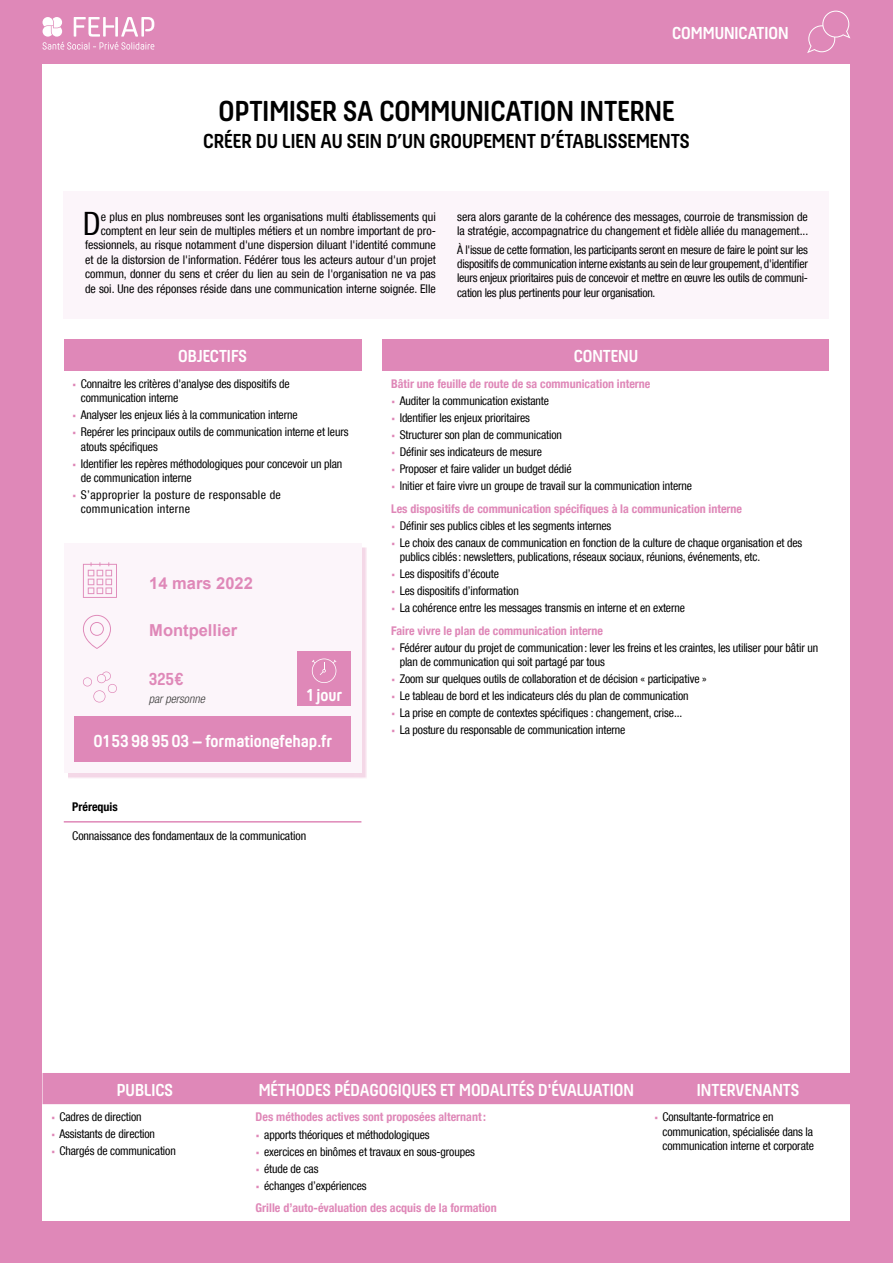
<style>
.page{position:relative;width:893px;height:1263px;background:#df88b8}
.page>*{position:absolute;margin:0;border:0;box-sizing:border-box;transform-origin:0 0}
.t1{font:condensed 32.1px "Helvetica Neue LT Com";color:#000}
.t2{font:700 30px "Hansom FY";color:#000}
.t3{font:700 21px "Hansom FY";color:#000}
.t4{font:700 18px "Hansom FY";color:#fff}
.t5{font:700 18px "Hansom FY";color:#df88b8}
.t6{font:700 16.5px "Arial";color:#df88b8}
.t7{font:condensed 12px/14.4px "Helvetica Neue LT Com";letter-spacing:-.01em;color:#000}
.t8{font:700 condensed 12px/22.5px "Helvetica Neue LT Com";color:#df88b8}
.t9{font:condensed 12px/14.4px "Helvetica Neue LT Com";letter-spacing:.03em;color:#000}
.t10{font:italic 300 condensed 12px "Helvetica Neue LT Com";color:#3c3c3b}
.t11{font:700 condensed 12px "Helvetica Neue LT Com";color:#000}
.s1{font-family:"Acumin Variable Concept";font-stretch:normal;color:#df88b8}
.s2{font-family:"Acumin Variable Concept";font-weight:400;font-stretch:normal}
.s3{font-weight:400;color:#000}
.s4{font-weight:700;color:#df88b8}
</style>
<div class="page">
<div style="left:43px;top:64px;width:807px;height:1156px;background:#fff"></div>
<svg style="left:43px;top:17px;width:111px;height:33px"></svg>
<svg style="left:807px;top:11px;width:43px;height:42px"></svg>
<div style="left:64px;top:191px;width:765px;height:127px;background:#fcf5fa"></div>
<div style="left:43px;top:1073px;width:807px;height:31px;background:#df88b8"></div>
<div style="left:383px;top:340px;width:446px;height:31px;background:#df88b8"></div>
<div style="left:64px;top:340px;width:297px;height:31px;background:#df88b8"></div>
<div style="left:68px;top:548px;width:299px;height:231px;background:#df88b8;opacity:.33"></div>
<div style="left:64px;top:543px;width:297px;height:230px;background:#fcf5fa"></div>
<div style="left:74px;top:717px;width:277px;height:45px;background:#df88b8"></div>
<svg style="left:83px;top:562px;width:34px;height:36px"></svg>
<svg style="left:83px;top:615px;width:28px;height:34px"></svg>
<svg style="left:83px;top:671px;width:34px;height:31px"></svg>
<div style="left:297px;top:652px;width:54px;height:54px;background:#df88b8"></div>
<svg style="left:312px;top:658px;width:24px;height:25px"></svg>
<hr style="left:64px;top:821px;width:297px;height:1px;background:#df88b8">
<h3 class="t4" style="left:672px;top:23px;width:118px">COMMUNICATION</h3>
<h2 class="t2" style="left:219px;top:94px;width:457px">OPTIMISER SA COMMUNICATION INTERNE</h2>
<h3 class="t3" style="left:203px;top:129px;width:488px">CRÉER DU LIEN AU SEIN D’UN GROUPEMENT D’ÉTABLISSEMENTS</h3>
<p class="t7" style="left:85px;top:209px;width:352px;text-align:right">e plus en plus nombreuses sont les organisations multi établissements qui comptent en leur sein de multiples métiers et un nombre important de pro&shy;fessionnels, au risque notamment d'une dispersion diluant l'identité commune et de la distorsion de l'information. Fédérer tous les acteurs autour d'un projet commun, donner du sens et créer du lien au sein de l'organisation ne va pas de soi. Une des réponses réside dans une communication interne soignée. Elle</p>
<p class="t7" style="left:457px;top:209px;width:353px">sera alors garante de la cohérence des messages, courroie de transmission de la stratégie, accompagnatrice du changement et fidèle alliée du management...</p>
<h1 class="t1" style="left:83px;top:205px;width:19px">D</h1>
<p class="t7" style="left:457px;top:242px;width:352px;text-align:justify">À l'issue de cette formation, les participants seront en mesure de faire le point sur les dispositifs de communication interne existants au sein de leur groupement, d'identifier leurs enjeux prioritaires puis de concevoir et mettre en œuvre les outils de communi&shy;cation les plus pertinents pour leur organisation.</p>
<h3 class="t4" style="left:178px;top:346px;width:70px">OBJECTIFS</h3>
<p class="t7" style="left:81px;top:376px;width:210px;text-indent:-9px"><span class="s1">•</span> Connaitre les critères d'analyse des dispositifs de communication interne</p>
<p class="t7" style="left:72px;top:408px;width:227px"><span class="s1">•</span> Analyser les enjeux liés à la communication interne</p>
<p class="t7" style="left:81px;top:425px;width:269px;text-indent:-9px"><span class="s1">•</span> Repérer les principaux outils de communication interne et leurs atouts spécifiques</p>
<p class="t7" style="left:81px;top:456px;width:263px;text-indent:-9px"><span class="s1">•</span> Identifier les repères méthodologiques pour concevoir un plan de communication interne</p>
<p class="t9" style="left:81px;top:487px;width:202px;text-indent:-9px"><span class="s1">•</span> S’approprier la posture de responsable de communication interne</p>
<h3 class="t6" style="left:149px;top:571px;width:105px">14 mars 2022</h3>
<h3 class="t6" style="left:149px;top:619px;width:90px">Montpellier</h3>
<h3 class="t5" style="left:149px;top:668px;width:36px">325€</h3>
<p class="t10" style="left:149px;top:692px;width:57px">par personne</p>
<h3 class="t4" style="left:94px;top:730px;width:240px">01 53989503 – formation@fehap.fr</h3>
<h3 class="t4" style="left:306px;top:685px;width:37px">1 jour</h3>
<p class="t11" style="left:72px;top:800px;width:47px">Prérequis</p>
<p class="t7" style="left:72px;top:828px;width:235px">Connaissance des fondamentaux de la communication</p>
<h3 class="t4" style="left:574px;top:346px;width:66px">CONTENU</h3>
<p class="t8" style="left:391px;top:373px;width:261px">Bâtir une feuille de route de sa communication interne</p>
<p class="t7" style="left:391px;top:394px;width:159px"><span class="s1">•</span> Auditer la communication existante</p>
<p class="t7" style="left:391px;top:411px;width:140px"><span class="s1">•</span> Identifier les enjeux prioritaires</p>
<p class="t7" style="left:391px;top:428px;width:172px"><span class="s1">•</span> Structurer son plan de communication</p>
<p class="t7" style="left:391px;top:445px;width:152px"><span class="s1">•</span> Définir ses indicateurs de mesure</p>
<p class="t7" style="left:391px;top:462px;width:182px"><span class="s1">•</span> Proposer et faire valider un budget dédié</p>
<p class="t8" style="left:391px;top:475px;width:352px"><span class="s2">•</span> <span class="s3">Initier et faire vivre un groupe de travail sur la communication interne<br></span>Les dispositifs de communication spécifiques à la communication interne</p>
<p class="t7" style="left:391px;top:518px;width:222px"><span class="s1">•</span> Définir ses publics cibles et les segments internes</p>
<p class="t7" style="left:400px;top:535px;width:404px;text-indent:-9px"><span class="s1">•</span> Le choix des canaux de communication en fonction de la culture de chaque organisation et des publics ciblés : newsletters, publications, réseaux sociaux, réunions, événements, etc.</p>
<p class="t7" style="left:391px;top:567px;width:109px"><span class="s1">•</span> Les dispositifs d’écoute</p>
<p class="t7" style="left:391px;top:584px;width:129px"><span class="s1">•</span> Les dispositifs d’information</p>
<p class="t7" style="left:391px;top:597px;width:295px;line-height:22.5px"><span class="s1">•</span> La cohérence entre les messages transmis en interne et en externe<br><span class="s4">Faire vivre le plan de communication interne</span></p>
<p class="t7" style="left:400px;top:640px;width:420px;text-indent:-9px"><span class="s1">•</span> Fédérer autour du projet de communication: lever les freins et les craintes, les utiliser pour bâtir un plan de communication qui soit partagé par tous</p>
<p class="t7" style="left:391px;top:672px;width:317px"><span class="s1">•</span> Zoom sur quelques outils de collaboration et de décision « participative »</p>
<p class="t7" style="left:391px;top:689px;width:299px"><span class="s1">•</span> Le tableau de bord et les indicateurs clés du plan de communication</p>
<p class="t7" style="left:391px;top:706px;width:293px"><span class="s1">•</span> La prise en compte de contextes spécifiques : changement, crise...</p>
<p class="t7" style="left:391px;top:723px;width:236px"><span class="s1">•</span> La posture du responsable de communication interne</p>
<h3 class="t4" style="left:117px;top:1079px;width:58px">PUBLICS</h3>
<h3 class="t4" style="left:259px;top:1079px;width:377px">MÉTHODES PÉDAGOGIQUES ET MODALITÉS D'ÉVALUATION</h3>
<h3 class="t4" style="left:697px;top:1079px;width:104px">INTERVENANTS</h3>
<p class="t7" style="left:51px;top:1110px;width:92px"><span class="s1">•</span> Cadres de direction</p>
<p class="t7" style="left:51px;top:1126px;width:106px"><span class="s1">•</span> Assistants de direction</p>
<p class="t7" style="left:51px;top:1143px;width:126px"><span class="s1">•</span> Chargés de communication</p>
<p class="t8" style="left:256px;top:1106px;width:232px">Des méthodes actives sont proposées alternant:</p>
<p class="t7" style="left:256px;top:1127px;width:175px"><span class="s1">•</span> apports théoriques et méthodologiques</p>
<p class="t7" style="left:256px;top:1144px;width:221px"><span class="s1">•</span> exercices en binômes et travaux en sous-groupes</p>
<p class="t7" style="left:256px;top:1161px;width:64px"><span class="s1">•</span> étude de cas</p>
<p class="t8" style="left:256px;top:1174px;width:243px"><span class="s2">•</span> <span class="s3">échanges d’expériences<br></span>Grille d’auto-évaluation des acquis de la formation</p>
<p class="t7" style="left:662px;top:1110px;width:153px;text-indent:-9px"><span class="s1">•</span> Consultante-formatrice en communication, spécialisée dans la communication interne et corporate</p>
</div>
